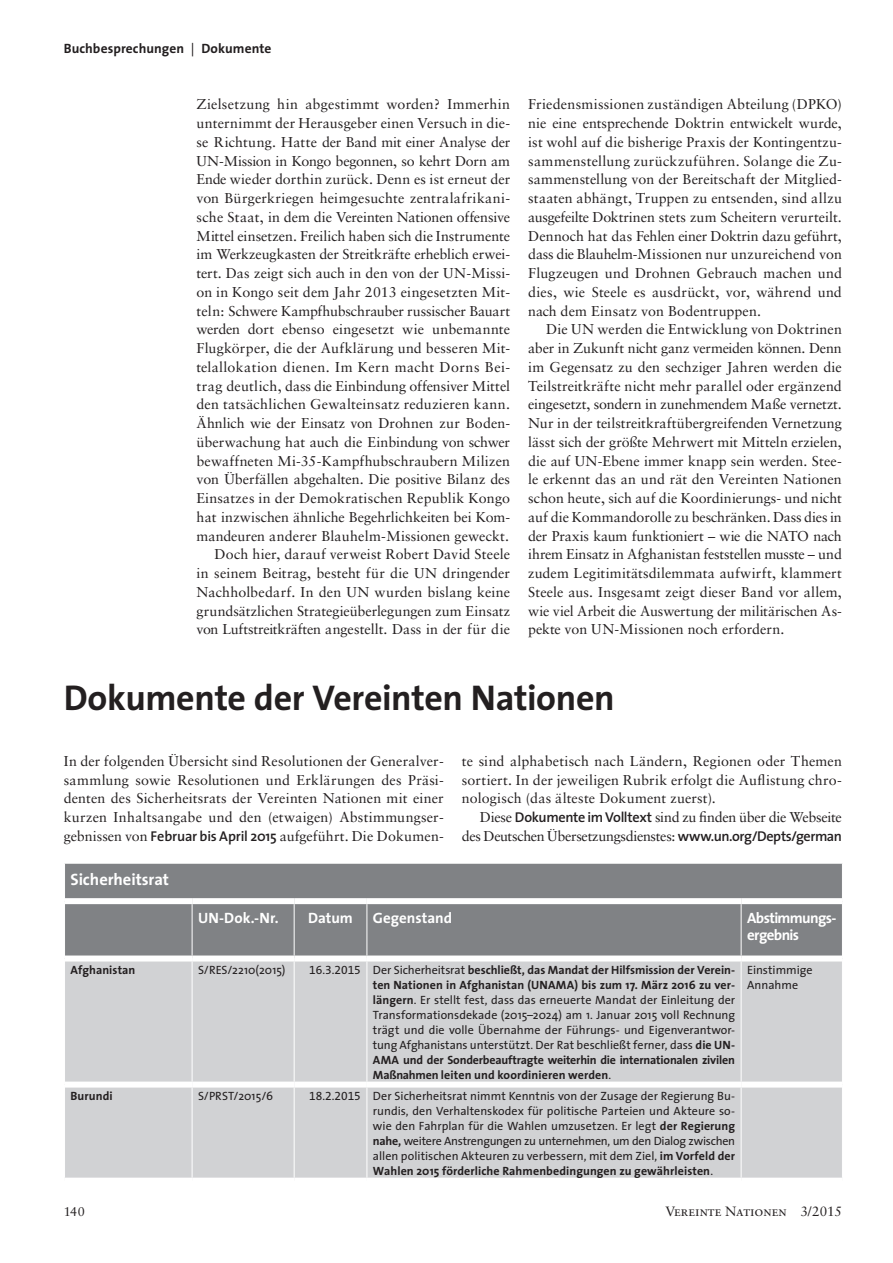
<style>
.page{position:relative;width:893px;height:1263px;background:#fff}
.page>*{position:absolute;margin:0;border:0;box-sizing:border-box;transform-origin:0 0}
.Berichte_H1{font:700 36px "The Sans";letter-spacing:-.01em;color:#231f20}
.Dok_Kopfzeile{font:700 16.5px "The Sans";letter-spacing:-.005em;color:#fff}
.Dok_Kopfzeile_2{font:700 15px/16.5px "The Sans";letter-spacing:-.04em;color:#fff}
.Dok_Kopfzeile_2-2{font:700 15px "The Sans";letter-spacing:-.02em;color:#fff}
.Dok_Kopfzeile_2-3{font:700 15px "The Sans";color:#fff}
.Fließtext_mit_Einrüc{font:14.25px/18.8px "Sabon LT Std";letter-spacing:.005em;color:#231f20;text-align:justify}
.Fließtext_ohne_Einrü{font:14.25px/18.8px "Sabon LT Std";letter-spacing:.01em;color:#231f20;text-align:justify}
.Dok_Einleitung{font:14.25px/18.8px "Sabon LT Std";letter-spacing:.015em;color:#231f20;text-align:justify}
.Beitrag_Fließtext_mi{font:14.25px/18.8px "Sabon LT Std";letter-spacing:-.015em;color:#231f20;text-align:right}
.Kolumne{font:700 13.5px "The Sans";letter-spacing:.005em;color:#231f20}
.t1{font:13.5px "Sabon LT Std";color:#231f20}
.t2{font:12.75px "Sabon LT Std";color:#231f20}
.Dok_Gegenstand{font:12px/15px "The Sans";letter-spacing:.005em;color:#231f20;text-align:justify}
.Dok_Nr{font:12px "The Sans";letter-spacing:.005em;color:#231f20}
.Dok_Kopfzeile_2-4{font:700 12px "The Sans";letter-spacing:.005em;color:#231f20}
.Dok_Datum{font:12px "The Sans Expert";color:#231f20}
.Dok_Abstimmung{font:12px/15px "The Sans";letter-spacing:-.005em;color:#231f20}
.s1{font-weight:400}
.s2{font-family:"The Sans";font-weight:600}
.s3{font-weight:700}
</style>
<div class="page">
<div style="left:65px;top:864px;width:777px;height:91px;background:#808285"></div>
<div style="left:65px;top:961px;width:777px;height:216px;background:#d1d2d4"></div>
<hr style="left:192px;top:904px;width:1px;height:51px;background:#fff">
<hr style="left:294px;top:904px;width:1px;height:51px;background:#fff">
<hr style="left:367px;top:904px;width:1px;height:51px;background:#fff">
<hr style="left:741px;top:904px;width:1px;height:51px;background:#fff">
<hr style="left:192px;top:961px;width:1px;height:120px;background:#fff">
<hr style="left:294px;top:961px;width:1px;height:120px;background:#fff">
<hr style="left:367px;top:961px;width:1px;height:120px;background:#fff">
<hr style="left:741px;top:961px;width:1px;height:120px;background:#fff">
<hr style="left:192px;top:1087px;width:1px;height:90px;background:#fff">
<hr style="left:294px;top:1087px;width:1px;height:90px;background:#fff">
<hr style="left:367px;top:1087px;width:1px;height:90px;background:#fff">
<hr style="left:741px;top:1087px;width:1px;height:90px;background:#fff">
<div style="left:65px;top:898px;width:127px;height:6px;background:#fff"></div>
<div style="left:192px;top:898px;width:102px;height:6px;background:#fff"></div>
<div style="left:294px;top:898px;width:73px;height:6px;background:#fff"></div>
<div style="left:367px;top:898px;width:374px;height:6px;background:#fff"></div>
<div style="left:741px;top:898px;width:101px;height:6px;background:#fff"></div>
<div style="left:65px;top:1081px;width:127px;height:6px;background:#fff"></div>
<div style="left:192px;top:1081px;width:102px;height:6px;background:#fff"></div>
<div style="left:294px;top:1081px;width:73px;height:6px;background:#fff"></div>
<div style="left:367px;top:1081px;width:374px;height:6px;background:#fff"></div>
<div style="left:741px;top:1081px;width:101px;height:6px;background:#fff"></div>
<p class="Kolumne" style="left:64px;top:40px;width:209px">Buchbesprechungen <span class="s1">|</span> Dokumente</p>
<p class="Fließtext_ohne_Einrü" style="left:196px;top:95px;width:315px">Zielsetzung hin abgestimmt worden? Immerhin unternimmt der Herausgeber einen Versuch in die&shy;se Richtung. Hatte der Band mit einer Analyse der UN-Mission in Kongo begonnen, so kehrt Dorn am Ende wieder dorthin zurück. Denn es ist erneut der von Bürgerkriegen heimgesuchte zentralafrikani&shy;sche Staat, in dem die Vereinten Nationen offensive Mittel einsetzen. Freilich haben sich die Instrumente im Werkzeugkasten der Streitkräfte erheblich erwei&shy;tert. Das zeigt sich auch in den von der UN-Missi&shy;on in Kongo seit dem Jahr 2013 eingesetzten Mit&shy;teln: Schwere Kampfhubschrauber russischer Bauart werden dort ebenso eingesetzt wie unbemannte Flugkörper, die der Aufklärung und besseren Mit&shy;telallokation dienen. Im Kern macht Dorns Bei&shy;trag deutlich, dass die Einbindung offensiver Mittel den tatsächlichen Gewalteinsatz reduzieren kann.<br>Ähnlich wie der Einsatz von Drohnen zur Boden&shy;überwachung hat auch die Einbindung von schwer bewaffneten Mi-35-Kampfhubschraubern Milizen von Überfällen abgehalten. Die positive Bilanz des Einsatzes in der Demokratischen Republik Kongo hat inzwischen ähnliche Begehrlichkeiten bei Kom&shy;mandeuren anderer Blauhelm-Missionen geweckt.</p>
<p class="Fließtext_mit_Einrüc" style="left:196px;top:545px;width:315px;text-indent:18px">Doch hier, darauf verweist Robert David Steele in seinem Beitrag, besteht für die UN dringender Nachholbedarf. In den UN wurden bislang keine grundsätzlichen Strategieüberlegungen zum Einsatz von Luftstreitkräften angestellt. Dass in der für die</p>
<p class="Fließtext_mit_Einrüc" style="left:528px;top:95px;width:315px">Friedensmissionen zuständigen Abteilung (DPKO) nie eine entsprechende Doktrin entwickelt wurde, ist wohl auf die bisherige Praxis der Kontingentzu&shy;sammenstellung zurückzuführen. Solange die Zu&shy;sammenstellung von der Bereitschaft der Mitglied&shy;staaten abhängt, Truppen zu entsenden, sind allzu ausgefeilte Doktrinen stets zum Scheitern verurteilt.<br>Dennoch hat das Fehlen einer Doktrin dazu geführt, dass die Blauhelm-Missionen nur unzureichend von Flugzeugen und Drohnen Gebrauch machen und dies, wie Steele es ausdrückt, vor, während und nach dem Einsatz von Bodentruppen.</p>
<p class="Fließtext_mit_Einrüc" style="left:528px;top:320px;width:315px;text-indent:18px">Die UN werden die Entwicklung von Doktrinen aber in Zukunft nicht ganz vermeiden können. Denn im Gegensatz zu den sechziger Jahren werden die Teilstreitkräfte nicht mehr parallel oder ergänzend eingesetzt, sondern in zunehmendem Maße vernetzt.<br>Nur in der teilstreitkraftübergreifenden Vernetzung lässt sich der größte Mehrwert mit Mitteln erzielen, die auf UN-Ebene immer knapp sein werden. Stee&shy;le erkennt das an und rät den Vereinten Nationen schon heute, sich auf die Koordinierungs- und nicht auf die Kommandorolle zu beschränken. Dass dies in der Praxis kaum funktioniert – wie die NATO nach ihrem Einsatz in Afghanistan feststellen musste – und zudem Legitimitätsdilemmata aufwirft, klammert Steele aus. Insgesamt zeigt dieser Band vor allem, wie viel Arbeit die Auswertung der militärischen As&shy;pekte von UN-Missionen noch erfordern.</p>
<p class="Berichte_H1" style="left:64px;top:675px;width:553px">Dokumente der Vereinten Nationen</p>
<p class="Dok_Einleitung" style="left:64px;top:751px;width:382px">In der folgenden Übersicht sind Resolutionen der Generalver&shy;sammlung sowie Resolutionen und Erklärungen des Präsi&shy;denten des Sicherheitsrats der Vereinten Nationen mit einer kurzen Inhaltsangabe und den (etwaigen) Abstimmungser&shy;gebnissen von <span class="s2">Februar bis April 2015</span> aufgeführt. Die Dokumen-</p>
<p class="Dok_Einleitung" style="left:462px;top:751px;width:382px">te sind alphabetisch nach Ländern, Regionen oder Themen sortiert. In der jeweiligen Rubrik erfolgt die Auflistung chro&shy;nologisch (das älteste Dokument zuerst).</p>
<p class="Beitrag_Fließtext_mi" style="left:462px;top:807px;width:382px">Diese <span class="s2">Dokumente im Volltext</span> sind zu finden über die Webseite des Deutschen Übersetzungsdienstes: <span class="s2">www.un.org/Depts/german</span></p>
<p class="Dok_Kopfzeile" style="left:71px;top:868px;width:100px">Sicherheitsrat</p>
<p class="Dok_Kopfzeile_2-2" style="left:198px;top:908px;width:82px">UN-Dok.-Nr.</p>
<p class="Dok_Kopfzeile_2-2" style="left:308px;top:908px;width:46px">Datum</p>
<p class="Dok_Kopfzeile_2-3" style="left:373px;top:908px;width:81px">Gegenstand</p>
<p class="Dok_Kopfzeile_2" style="left:747px;top:910px;width:91px">Abstimmungs&shy;ergebnis</p>
<p class="Dok_Kopfzeile_2-4" style="left:71px;top:962px;width:66px">Afghanistan</p>
<p class="Dok_Nr" style="left:198px;top:962px;width:89px">S/RES/2210(2015)</p>
<p class="Dok_Datum" style="left:309px;top:962px;width:53px">16.3.2015</p>
<p class="Dok_Gegenstand" style="left:373px;top:962px;width:364px">Der Sicherheitsrat <span class="s3">beschließt, das Mandat der Hilfsmission der Verein&shy;ten Nationen in Afghanistan (UNAMA) bis zum 17. März 2016 zu ver&shy;längern</span>. Er stellt fest, dass das erneuerte Mandat der Einleitung der Transformationsdekade (2015–2024) am 1. Januar 2015 voll Rechnung trägt und die volle Übernahme der Führungs- und Eigenverantwor&shy;tung Afghanistans unterstützt. Der Rat beschließt ferner, dass <span class="s3">die UN-AMA und der Sonderbeauftragte weiterhin die internationalen zivilen Maßnahmen leiten und koordinieren werden</span>.</p>
<p class="Dok_Abstimmung" style="left:747px;top:962px;width:67px">Einstimmige<br>Annahme</p>
<p class="Dok_Kopfzeile_2-4" style="left:71px;top:1088px;width:44px">Burundi</p>
<p class="Dok_Nr" style="left:198px;top:1088px;width:76px">S/PRST/2015/6</p>
<p class="Dok_Datum" style="left:309px;top:1088px;width:53px">18.2.2015</p>
<p class="Dok_Gegenstand" style="left:373px;top:1088px;width:364px">Der Sicherheitsrat nimmt Kenntnis von der Zusage der Regierung Bu&shy;rundis, den Verhaltenskodex für politische Parteien und Akteure so&shy;wie den Fahrplan für die Wahlen umzusetzen. Er legt <span class="s3">der Regierung nahe,</span> weitere Anstrengungen zu unternehmen, um den Dialog zwischen allen politischen Akteuren zu verbessern, mit dem Ziel, <span class="s3">im Vorfeld der Wahlen 2015 förderliche Rahmenbedingungen zu gewährleisten</span>.</p>
<p class="t2" style="left:64px;top:1204px;width:22px">140</p>
<p class="t1" style="left:665px;top:1203px;width:178px">Vereinte Nationen 3/2015</p>
</div>
